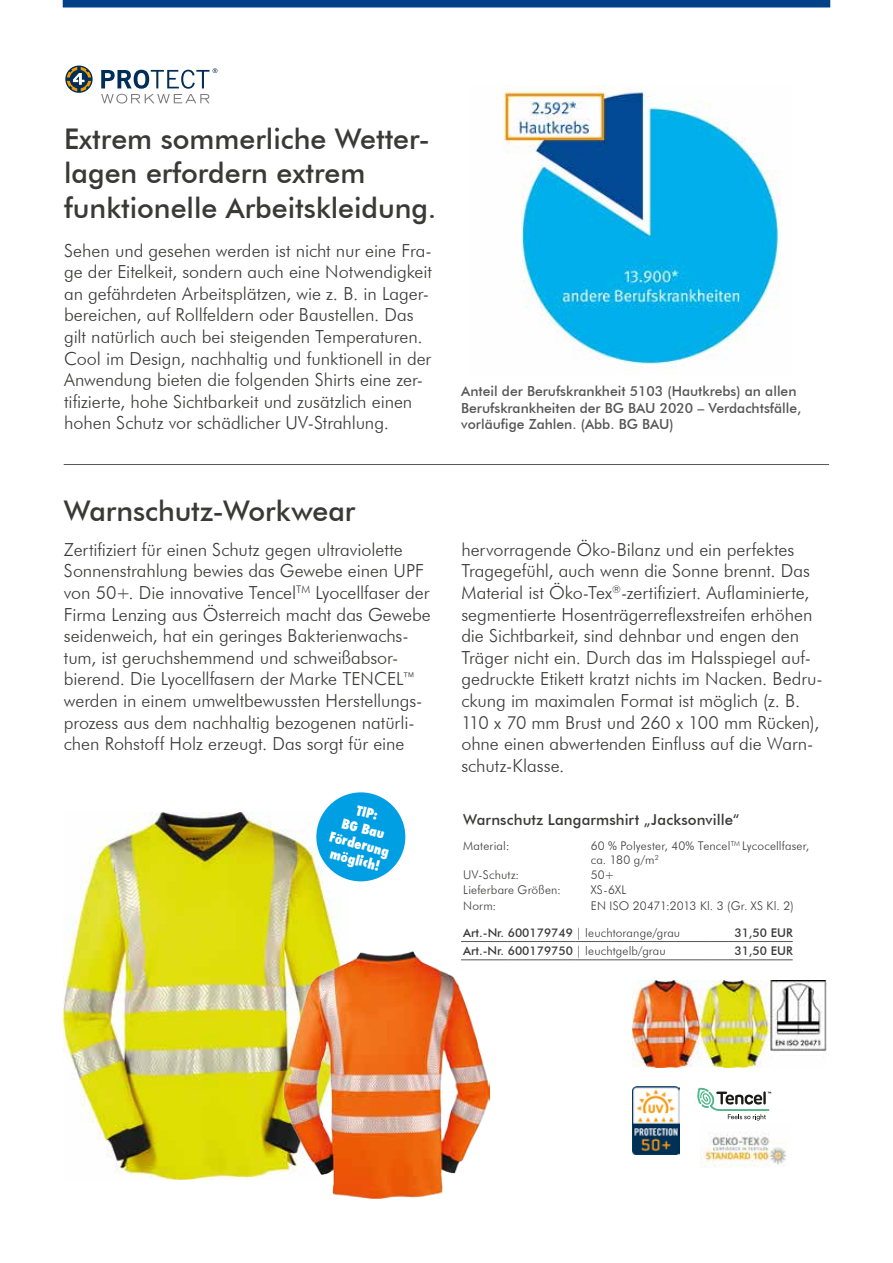
<style>
.page{position:relative;width:893px;height:1263px;background:#fff}
.page>*{position:absolute;margin:0;border:0;box-sizing:border-box;transform-origin:0 0}
.t1{font:500 28.5px/34.2px "Futura BT";color:#393938}
.t2{font:300 18px/21.6px "Futura BT";letter-spacing:-.005em;color:#393938}
.t3{font:500 15px "Futura BT";letter-spacing:.005em;color:#393938}
.t4{font:500 13.8px/16.6px "Futura BT";color:#565655}
.t5{font:800 condensed 13.35px/16px "Futura";color:#fff;text-align:center}
.t6{font:300 12px/14.4px "Futura BT";letter-spacing:.015em;color:#393938}
.t7{font:500 12px "Futura BT";color:#3b3a3a}
.s1{font-weight:300}
.s2{font-weight:300;color:#393938}
</style>
<div class="page">
<div style="left:63px;top:0;width:767px;height:8px;background:#004188"></div>
<svg style="left:65px;top:66px;width:28px;height:27px"></svg>
<svg style="left:101px;top:68px;width:116px;height:36px"></svg>
<svg style="left:67px;top:67px;width:24px;height:24px"></svg>
<img style="left:503px;top:86px;width:277px;height:288px">
<hr style="left:64px;top:464px;width:765px;height:1px;background:#565655">
<hr style="left:712px;top:959px;width:81px;height:1px;background:#565655">
<hr style="left:461px;top:941px;width:47px;height:1px;background:#565655">
<hr style="left:508px;top:941px;width:68px;height:1px;background:#565655">
<hr style="left:576px;top:941px;width:136px;height:1px;background:#565655">
<hr style="left:712px;top:941px;width:81px;height:1px;background:#565655">
<hr style="left:576px;top:959px;width:136px;height:1px;background:#565655">
<hr style="left:461px;top:959px;width:47px;height:1px;background:#565655">
<hr style="left:508px;top:959px;width:68px;height:1px;background:#565655">
<img style="left:632px;top:981px;width:194px;height:87px">
<svg style="left:697px;top:1087px;width:74px;height:33px"></svg>
<img style="left:701px;top:1132px;width:86px;height:35px">
<img style="left:632px;top:1086px;width:48px;height:69px">
<img style="left:64px;top:812px;width:284px;height:368px">
<img style="left:284px;top:951px;width:205px;height:247px">
<div style="left:316px;top:792px;width:89px;height:89px;background:#009ee2;border-radius:50%"></div>
<h1 class="t1" style="left:64px;top:122px;width:374px">Extrem sommerliche Wetter&shy;lagen erfordern extrem funktionelle Arbeitskleidung.</h1>
<p class="t2" style="left:64px;top:239px;width:369px">Sehen und gesehen werden ist nicht nur eine Fra&shy;ge der Eitelkeit, sondern auch eine Notwendigkeit an gefährdeten Arbeitsplätzen, wie z. B. in Lager&shy;bereichen, auf Rollfeldern oder Baustellen. Das gilt natürlich auch bei steigenden Temperaturen.<br>Cool im Design, nachhaltig und funktionell in der Anwendung bieten die folgenden Shirts eine zer&shy;tifizierte, hohe Sichtbarkeit und zusätzlich einen hohen Schutz vor schädlicher UV-Strahlung.</p>
<h1 class="t1" style="left:64px;top:494px;width:293px">Warnschutz-Workwear</h1>
<p class="t4" style="left:461px;top:383px;width:342px">Anteil der Berufskrankheit 5103 (Hautkrebs) an allen<br>Berufskrankheiten der BG BAU 2020 – Verdachtsfälle, vorläufige Zahlen. (Abb. BG BAU)</p>
<p class="t2" style="left:64px;top:538px;width:368px">Zertifiziert für einen Schutz gegen ultraviolette Sonnenstrahlung bewies das Gewebe einen UPF von 50+. Die innovative Tencel<sup>TM</sup> Lyocellfaser der Firma Lenzing aus Österreich macht das Gewebe seidenweich, hat ein geringes Bakterienwachs&shy;tum, ist geruchshemmend und schweißabsor&shy;bierend. Die Lyocellfasern der Marke TENCEL™ werden in einem umweltbewussten Herstellungs&shy;prozess aus dem nachhaltig bezogenen natürli&shy;chen Rohstoff Holz erzeugt. Das sorgt für eine</p>
<p class="t2" style="left:461px;top:538px;width:363px">hervorragende Öko-Bilanz und ein perfektes Tragegefühl, auch wenn die Sonne brennt. Das Material ist Öko-Tex<sup>®</sup>-zertifiziert. Auflaminierte, segmentierte Hosenträgerreflexstreifen erhöhen die Sichtbarkeit, sind dehnbar und engen den Träger nicht ein. Durch das im Halsspiegel auf&shy;gedruckte Etikett kratzt nichts im Nacken. Bedru&shy;ckung im maximalen Format ist möglich (z. B.<br>110 x 70 mm Brust und 260 x 100 mm Rücken), ohne einen abwertenden Einfluss auf die Warn&shy;schutz-Klasse.</p>
<p class="t5" style="left:340px;top:797px;width:63px;rotate:15deg">TIP:<br>BG Bau<br>Förderung möglich!</p>
<p class="t3" style="left:463px;top:811px;width:278px">Warnschutz Langarmshirt „Jacksonville“</p>
<p class="t6" style="left:463px;top:838px;width:48px">Material:</p>
<p class="t6" style="left:591px;top:838px;width:220px">60 % Polyester, 40% Tencel<sup>TM</sup> Lycocellfaser, ca. 180 g/m<sup>2</sup></p>
<p class="t6" style="left:463px;top:868px;width:58px">UV-Schutz:</p>
<p class="t6" style="left:591px;top:868px;width:25px">50+</p>
<p class="t6" style="left:463px;top:883px;width:99px">Lieferbare Größen:</p>
<p class="t6" style="left:591px;top:883px;width:37px">XS-6XL</p>
<p class="t6" style="left:463px;top:898px;width:35px">Norm:</p>
<p class="t6" style="left:591px;top:898px;width:204px">EN ISO 20471:2013 Kl. 3 (Gr. XS Kl. 2)</p>
<p class="t7" style="left:463px;top:925px;width:219px">Art.-Nr. 600179749 <span class="s1">|</span> <span class="s2">leuchtorange/grau</span></p>
<p class="t7" style="left:734px;top:925px;width:60px">31,50 EUR</p>
<p class="t7" style="left:463px;top:943px;width:204px">Art.-Nr. 600179750 <span class="s2">| leuchtgelb/grau</span></p>
<p class="t7" style="left:734px;top:943px;width:60px">31,50 EUR</p>
</div>
